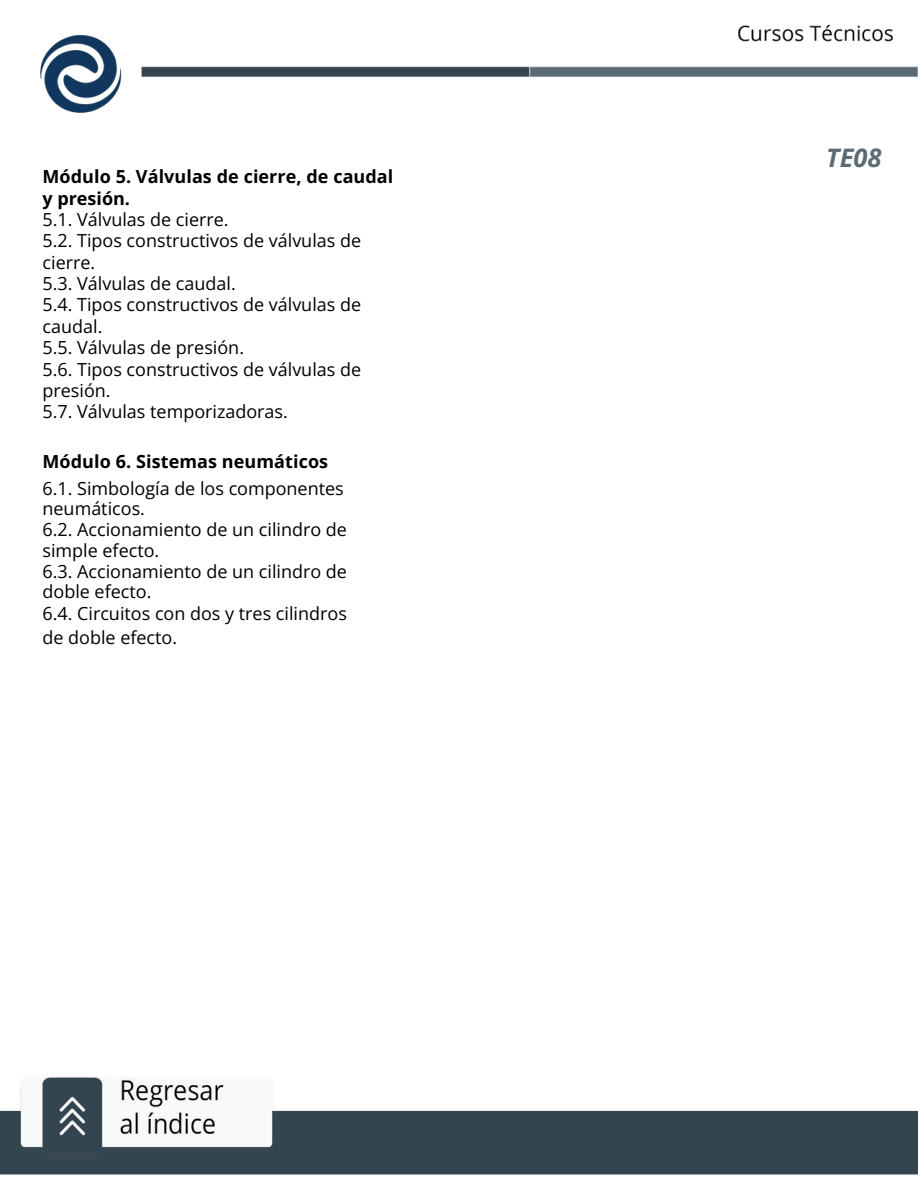
<style>
.page{position:relative;width:918px;height:1188px;background:#fff}
.page>*{position:absolute;margin:0;border:0;box-sizing:border-box;transform-origin:0 0}
.t1{font:italic 700 25.5px "Open Sans";color:#5b6b75}
.t2{font:18px/21.3px "Open Sans";color:#000}
.t3{font:700 18px/21.3px "Open Sans";letter-spacing:.005em;color:#000}
</style>
<div class="page">
<img style="left:0;top:24px;width:918px;height:1151px">
<p class="t3" style="left:43px;top:166px;width:352px">Módulo 5. Válvulas de cierre, de caudal y presión.</p>
<p class="t2" style="left:43px;top:208px;width:320px">5.1. Válvulas de cierre.<br>5.2. Tipos constructivos de válvulas de cierre.<br>5.3. Válvulas de caudal.<br>5.4. Tipos constructivos de válvulas de caudal.<br>5.5. Válvulas de presión.<br>5.6. Tipos constructivos de válvulas de presión.<br>5.7. Válvulas temporizadoras.</p>
<p class="t3" style="left:43px;top:450px;width:287px">Módulo 6. Sistemas neumáticos</p>
<p class="t2" style="left:43px;top:477px;width:306px;line-height:20.9px">6.1. Simbología de los componentes neumáticos.<br>6.2. Accionamiento de un cilindro de simple efecto.<br>6.3. Accionamiento de un cilindro de doble efecto.<br>6.4. Circuitos con dos y tres cilindros</p>
<p class="t2" style="left:43px;top:627px;width:136px">de doble efecto.</p>
<h1 class="t1" style="left:826px;top:140px;width:57px">TE08</h1>
</div>
